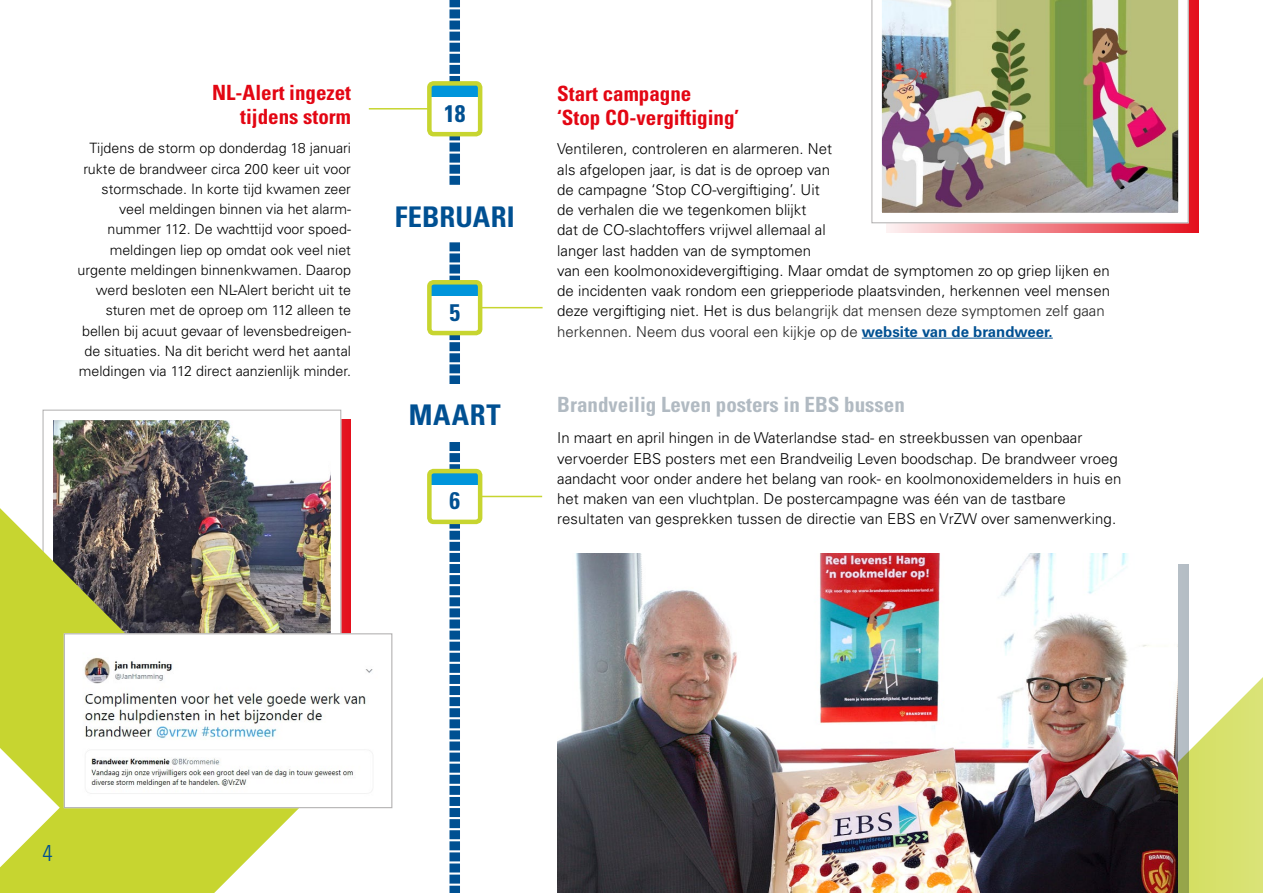
<style>
.page{position:relative;width:1263px;height:893px;background:#fff}
.page>*{position:absolute;margin:0;border:0;box-sizing:border-box;transform-origin:0 0}
.t1{font:700 condensed 28.5px "Univers LT Std";letter-spacing:.02em;color:#005092}
.t2{font:700 condensed 24px "Univers LT Std";color:#005092}
.t3{font:300 condensed 22.95px "Univers LT Std";color:#005092}
.t4{font:700 condensed 21px/24px "Univers LT Std";color:#e30613;text-align:right}
.t5{font:700 condensed 21px "Univers LT Std";color:#b1bac2}
.t6{font:300 15px/20.2px "Univers LT Std";color:#000}
.t7{font:300 14.25px/20.2px "Univers LT Std";color:#000;text-align:right}
.s1{color:#222}
.s2{font-weight:700;color:#005092}
</style>
<div class="page">
<svg style="left:1016px;top:223px;width:247px;height:670px"></svg>
<img style="left:557px;top:554px;width:621px;height:339px">
<svg style="left:342px;top:419px;width:5px;height:209px"></svg>
<img style="left:42px;top:409px;width:300px;height:219px">
<img style="left:0;top:494px;width:299px;height:399px">
<svg style="left:58px;top:628px;width:293px;height:186px;background:#b1b54d"></svg>
<svg style="left:63px;top:633px;width:330px;height:176px"></svg>
<hr style="left:442px;top:307px;width:101px;height:1px;background:#c7d530">
<hr style="left:369px;top:108px;width:67px;height:2px;background:#c7d530">
<hr style="left:470px;top:496px;width:72px;height:1px;background:#c7d530">
<svg style="left:449px;top:0;width:11px;height:893px;background:#3876a9"></svg>
<div style="left:375px;top:384px;width:159px;height:56px;background:#fff"></div>
<div style="left:375px;top:185px;width:159px;height:57px;background:#fff"></div>
<div style="left:886px;top:0;width:312px;height:233px;background:linear-gradient(to right,#fdf3f4,#e4111d)"></div>
<hr style="left:862px;top:338px;width:191px;height:1px;background:#005092">
<svg style="left:886px;top:0;width:308px;height:229px;background:#eb545d"></svg>
<img style="left:871px;top:0;width:318px;height:224px">
<div style="left:429px;top:83px;width:51px;height:51px;background:#fff;border-radius:4px"></div>
<div style="left:431px;top:83px;width:47px;height:13px;background:#0095db"></div>
<div style="left:427px;top:81px;width:55px;height:55px;border:4px solid #c7d530;border-radius:4px"></div>
<div style="left:429px;top:282px;width:51px;height:51px;background:#fff;border-radius:4px"></div>
<div style="left:431px;top:282px;width:47px;height:13px;background:#0095db"></div>
<div style="left:427px;top:280px;width:55px;height:55px;border:4px solid #c7d530;border-radius:4px"></div>
<div style="left:429px;top:471px;width:51px;height:51px;background:#fff;border-radius:4px"></div>
<div style="left:431px;top:471px;width:47px;height:13px;background:#0095db"></div>
<div style="left:427px;top:469px;width:55px;height:55px;border:4px solid #c7d530;border-radius:4px"></div>
<h3 class="t4" style="left:212px;top:80px;width:140px">NL-Alert ingezet tijdens storm</h3>
<p class="t7" style="left:78px;top:138px;width:275px">Tijdens de storm op donderdag 18 januari rukte de brandweer circa 200 keer uit voor stormschade. In korte tijd kwamen zeer veel meldingen binnen via het alarm&shy;nummer 112. De wachttijd voor spoed&shy;meldingen liep op omdat ook veel niet urgente meldingen binnenkwamen. Daarop werd besloten een NL-Alert bericht uit te sturen met de oproep om 112 alleen te bellen bij acuut gevaar of levensbedreigen&shy;de situaties. Na dit bericht werd het aantal meldingen via 112 direct aanzienlijk minder.</p>
<h2 class="t2" style="left:444px;top:98px;width:23px">18</h2>
<h1 class="t1" style="left:395px;top:199px;width:122px">FEBRUARI</h1>
<h2 class="t2" style="left:450px;top:297px;width:12px">5</h2>
<h1 class="t1" style="left:409px;top:398px;width:93px">MAART</h1>
<h2 class="t2" style="left:450px;top:486px;width:12px">6</h2>
<h3 class="t4" style="left:557px;top:82px;width:184px;text-align:left">Start campagne ‘Stop CO-vergiftiging’</h3>
<p class="t6" style="left:557px;top:139px;width:554px">Ventileren, controleren en alarmeren. Net<br>als afgelopen jaar, is dat is de oproep van<br>de campagne ‘Stop CO-vergiftiging’. Uit<br>de verhalen die we tegenkomen blijkt<br>dat de CO-slachtoffers vrijwel allemaal al<br>langer last hadden van de symptomen<br>van een koolmonoxidevergiftiging. Maar omdat de symptomen zo op griep lijken en de incidenten vaak rondom een griepperiode plaatsvinden, herkennen veel mensen deze vergiftiging niet. Het is dus b<span class="s1">elangrijk dat mensen deze symptomen zelf gaan herkennen. Neem dus vooral een kijkje op de</span> <span class="s2">website van de brandweer.</span></p>
<h3 class="t5" style="left:557px;top:392px;width:349px">Brandveilig Leven posters in EBS bussen</h3>
<p class="t6" style="left:557px;top:428px;width:566px">In maart en april hingen in de Waterlandse stad- en streekbussen van openbaar vervoerder EBS posters met een Brandveilig Leven boodschap. De brandweer vroeg aandacht voor onder andere het belang van rook- en koolmonoxidemelders in huis en het maken van een vluchtplan. De postercampagne was één van de tastbare resultaten van gesprekken tussen de directie van EBS en VrZW over samenwerking.</p>
<h3 class="t3" style="left:43px;top:839px;width:12px">4</h3>
</div>
